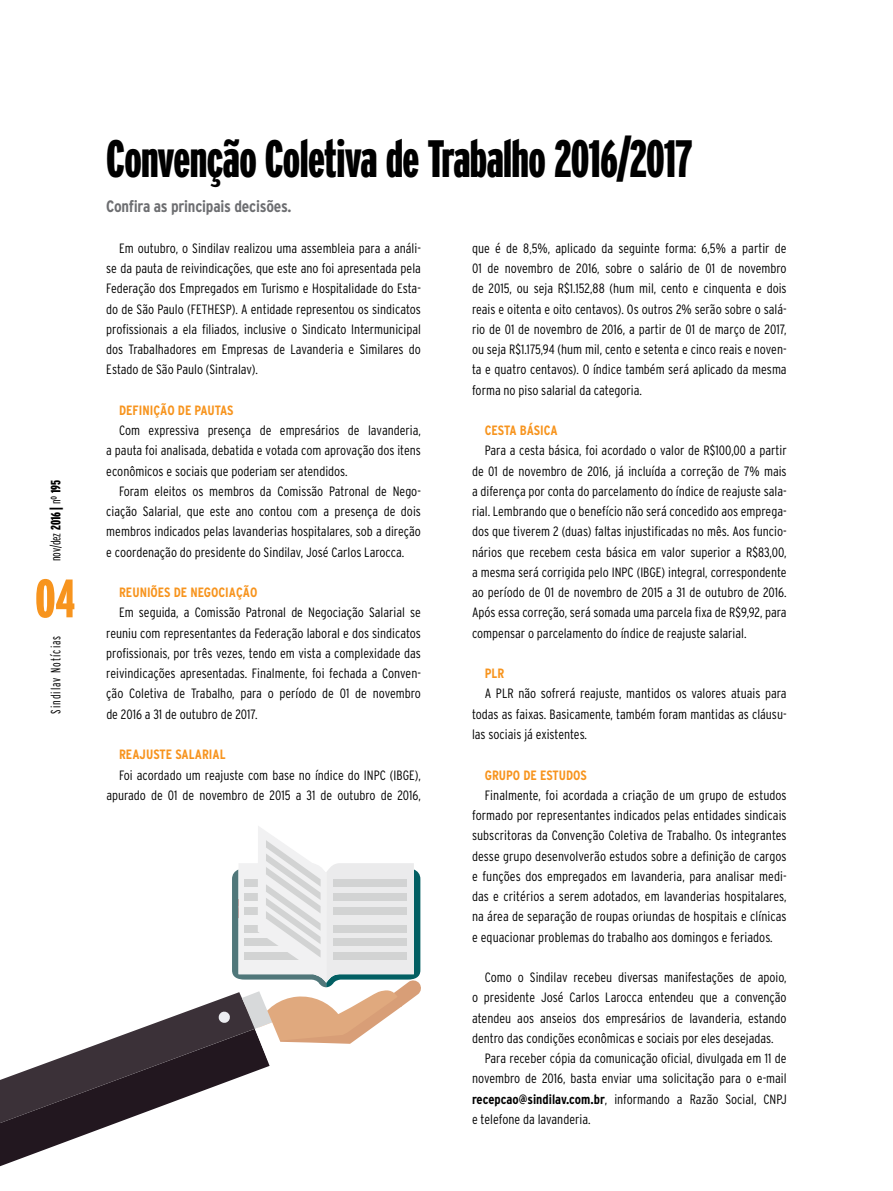
<style>
.page{position:relative;width:893px;height:1191px;background:#fff}
.page>*{position:absolute;margin:0;border:0;box-sizing:border-box;transform-origin:0 0}
.t1{font:900 extra-condensed 54px "Interstate";color:#f7941e}
.t2{font:900 extra-condensed 52.5px "Interstate";letter-spacing:-.015em;color:#000;scale:.94 1}
.t3{font:700 condensed 16.5px "Interstate";letter-spacing:-.015em;color:#6d6e71}
.t4{font:300 condensed 13.5px/20.2px "Interstate";color:#000;text-align:justify}
.t5{font:700 condensed 13.5px "Interstate";color:#f7941e}
.t6{font:300 extra-condensed 13.5px "Interstate";letter-spacing:.075em;color:#000}
.s1{font-weight:900}
.s2{font-weight:700}
</style>
<div class="page">
<svg style="left:0;top:826px;width:421px;height:340px"></svg>
<p class="t6" style="left:48px;top:561px;width:83px;rotate:-90deg">nov/dez <span class="s1">2016 |</span> nº <span class="s1">195</span></p>
<h1 class="t1" style="left:35px;top:568px;width:41px">04</h1>
<p class="t6" style="left:48px;top:713px;width:80px;rotate:-90deg">Sindilav Notícias</p>
<h2 class="t2" style="left:106px;top:130px;width:625px">Convenção Coletiva de Trabalho 2016/2017</h2>
<p class="t3" style="left:106px;top:197px;width:187px">CONFIRA AS PRINCIPAIS DECISÕES.</p>
<p class="t4" style="left:106px;top:238px;width:316px;text-indent:13px">Em outubro, o Sindilav realizou uma assembleia para a análi&shy;se da pauta de reivindicações, que este ano foi apresentada pela Federação dos Empregados em Turismo e Hospitalidade do Esta&shy;do de São Paulo (FETHESP). A entidade representou os sindicatos profissionais a ela filiados, inclusive o Sindicato Intermunicipal dos Trabalhadores em Empresas de Lavanderia e Similares do Estado de São Paulo (Sintralav).</p>
<p class="t5" style="left:119px;top:402px;width:103px">DEFINIÇÃO DE PAUTAS</p>
<p class="t4" style="left:106px;top:420px;width:316px;text-indent:13px">Com expressiva presença de empresários de lavanderia, a pauta foi analisada, debatida e votada com aprovação dos itens econômicos e sociais que poderiam ser atendidos.</p>
<p class="t4" style="left:106px;top:481px;width:316px;text-indent:13px">Foram eleitos os membros da Comissão Patronal de Nego&shy;ciação Salarial, que este ano contou com a presença de dois membros indicados pelas lavanderias hospitalares, sob a direção e coordenação do presidente do Sindilav, José Carlos Larocca.</p>
<p class="t5" style="left:119px;top:585px;width:100px">REUNIÕES DE NEGOCIA</p>
<p class="t5" style="left:236px;top:585px;width:22px">ÇÃO</p>
<p class="t4" style="left:106px;top:602px;width:316px;text-indent:13px">Em seguida, a Comissão Patronal de Negociação Salarial se reuniu com representantes da Federação laboral e dos sindicatos profissionais, por três vezes, tendo em vista a complexidade das reivindicações apresentadas. Finalmente, foi fechada a Conven&shy;ção Coletiva de Trabalho, para o período de 01 de novembro de 2016 a 31 de outubro de 2017.</p>
<p class="t5" style="left:119px;top:747px;width:64px">REAJUSTE SALARIAL</p>
<p class="t4" style="left:106px;top:764px;width:316px;text-align:right">Foi acordado um reajuste com base no índice do IN PC (IBGE), apurado de 01 de novembro de 2015 a 31 de outubro de 2016,</p>
<p class="t4" style="left:472px;top:238px;width:316px">que é de 8,5%, aplicado da seguinte forma: 6,5% a partir de 01 de novembro de 2016, sobre o salário de 01 de novembro de 2015, ou seja R$1.152,88 (hum mil, cento e cinquenta e dois reais e oitenta e oito centavos). Os outros 2% serão sobre o salá&shy;rio de 01 de novembro de 2016, a partir de 01 de março de 2017, ou seja R$1.175,94 (hum mil, cento e setenta e cinco reais e noven&shy;ta e quatro centavos). O índice também será aplicado da mesma forma no piso salarial da categoria.</p>
<p class="t5" style="left:485px;top:423px;width:14px">CESTA</p>
<p class="t5" style="left:520px;top:423px;width:21px">BÁSICA</p>
<p class="t4" style="left:472px;top:440px;width:316px;text-indent:13px">Para a cesta básica, foi acordado o valor de R$100,00 a partir de 01 de novembro de 2016, já incluída a correção de 7% mais a diferença por conta do parcelamento do índice de reajuste sala&shy;rial. Lembrando que o benefício não será concedido aos emprega&shy;dos que tiverem 2 (duas) faltas injustificadas no mês. Aos funcio&shy;nários que recebem cesta básica em valor superior a R$83,00, a mesma será corrigida pelo IN PC (IBGE) integral, correspondente ao período de 01 de novembro de 2015 a 31 de outubro de 2016.<br>Após essa correção, será somada uma parcela fixa de R$9,92, para compensar o parcelamento do índice de reajuste salarial.</p>
<p class="t5" style="left:485px;top:666px;width:21px">PLR</p>
<p class="t4" style="left:472px;top:683px;width:316px;text-indent:13px">A PLR não sofrerá reajuste, mantidos os valores atuais para todas as faixas. Basicamente, também foram mantidas as cláusu&shy;las sociais já existentes.</p>
<p class="t5" style="left:485px;top:767px;width:89px">GRUPO DE ESTUDOS</p>
<p class="t4" style="left:472px;top:784px;width:316px;text-indent:13px">Finalmente, foi acordada a criação de um grupo de estudos formado por representantes indicados pelas entidades sindicais subscritoras da Convenção Coletiva de Trabalho. Os integrantes desse grupo desenvolverão estudos sobre a definição de cargos e funções dos empregados em lavanderia, para analisar medi&shy;das e critérios a serem adotados, em lavanderias hospitalares, na área de separação de roupas oriundas de hospitais e clínicas e equacionar problemas do trabalho aos domingos e feriados.</p>
<p class="t4" style="left:485px;top:967px;width:303px">Como o Sindilav recebeu diversas manifestações de apoio,</p>
<p class="t4" style="left:472px;top:987px;width:316px">o presidente José Carlos Larocca entendeu que a convenção</p>
<p class="t4" style="left:472px;top:1007px;width:316px">atendeu aos anseios dos empresários de lavanderia, estando</p>
<p class="t4" style="left:472px;top:1027px;width:303px">dentro das condições econômicas e sociais por eles desejadas.</p>
<p class="t4" style="left:485px;top:1048px;width:303px">Para receber cópia da comunicação oficial, divulgada em 11 de</p>
<p class="t4" style="left:472px;top:1068px;width:316px">novembro de 2016, basta enviar uma solicitação para o e-mail</p>
<p class="t4" style="left:472px;top:1088px;width:316px"><span class="s2">RECEPCAO@SINDILAV.COM.BR</span>, informando a Razão Social, CN PJ</p>
<p class="t4" style="left:472px;top:1108px;width:120px">e telefone da lavanderia.</p>
</div>
